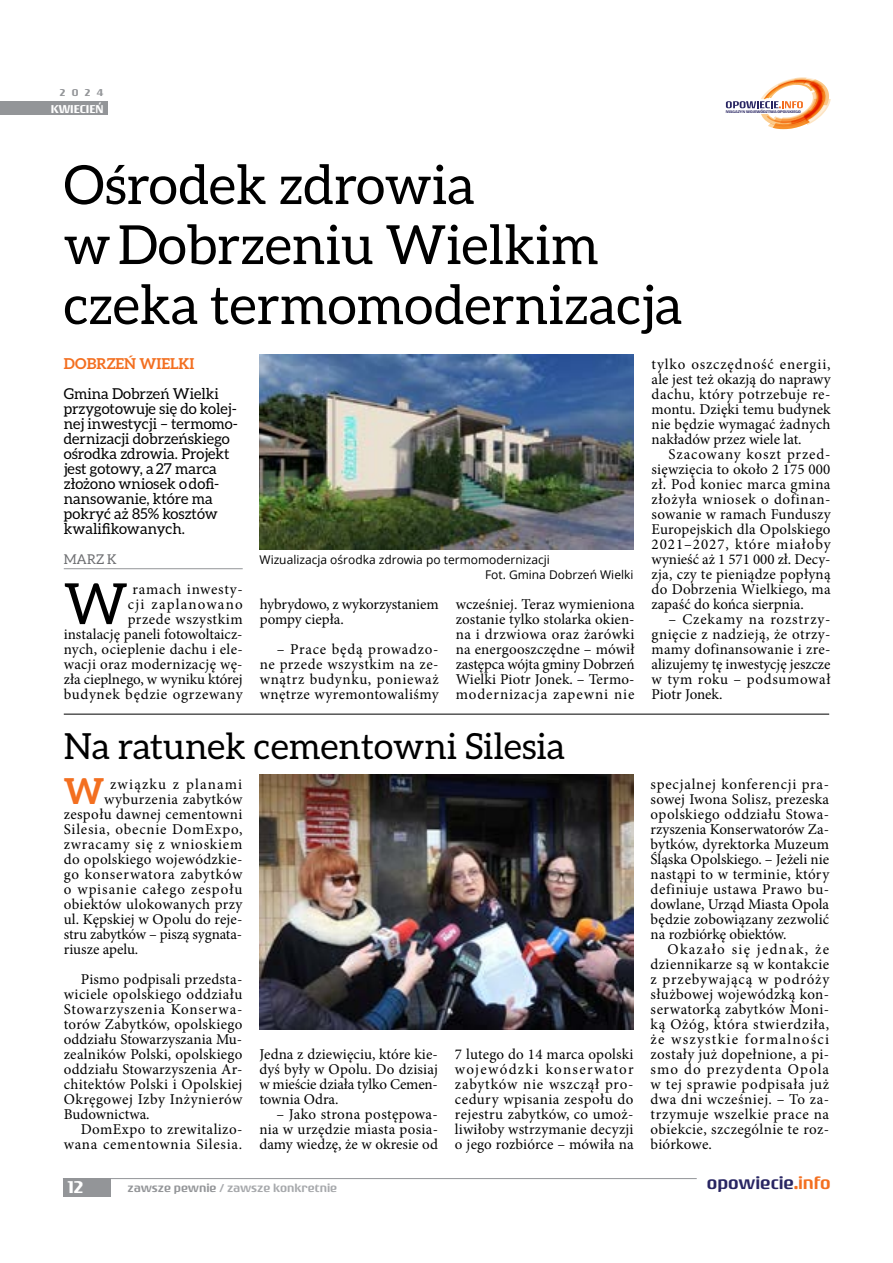
<style>
.page{position:relative;width:893px;height:1263px;background:#fff}
.page>*{position:absolute;margin:0;border:0;box-sizing:border-box;transform-origin:0 0}
.t1{font:56.85px "Aleo";color:#000}
.t2{font:54px/60px "Aleo";color:#000}
.t3{font:36px "Aleo";color:#000}
.t4{font:700 35.7px "Aleo";color:#f36f20}
.t5{font:500 18px "Rogue Sans Ext";color:#282562}
.t6{font:500 18px "Rogue Sans Ext";color:#fff}
.t7{font:15px/15px "Minion Pro";letter-spacing:.02em;color:#000;text-align:justify}
.t8{font:15px/15px "Aleo";color:#000}
.t9{font:15px/15px "Minion Pro";letter-spacing:-.01em;color:#000}
.t10{font:15px "Minion Pro";letter-spacing:.05em;color:#000}
.t11{font:15px "Minion Pro";letter-spacing:.045em;color:#000}
.t12{font:15px "Minion Pro";letter-spacing:.06em;color:#000}
.t13{font:15px "Minion Pro";letter-spacing:.08em;color:#000}
.t14{font:700 15px "Aleo";color:#f36f20}
.t15{font:15px "Minion Pro";letter-spacing:-.005em;color:#000}
.t16{font:13.5px "Aleo";color:#6d6e71}
.t17{font:12px/15px "Open Sans";color:#000}
.t18{font:500 12px "Rogue Sans Ext";color:#a7a9ac}
.t19{font:500 12px "Rogue Sans Ext";color:#fff}
.t20{font:500 10.5px "Rogue Sans Ext";color:#939598}
.t21{font:500 4.05px "Rogue Sans Ext";color:#282562;scale:1.04 1}
.s1{color:#939598}
.s2{color:#f36f20}
</style>
<div class="page">
<div style="left:63px;top:1178px;width:48px;height:18px;background:#939598"></div>
<hr style="left:63px;top:1178px;width:634px;height:1px;background:#939598">
<div style="left:0;top:101px;width:108px;height:14px;background:#939598"></div>
<svg style="left:726px;top:77px;width:105px;height:52px"></svg>
<hr style="left:64px;top:568px;width:179px;height:1px;background:#939598">
<img style="left:260px;top:354px;width:374px;height:195px">
<img style="left:259px;top:774px;width:375px;height:255px">
<hr style="left:64px;top:714px;width:765px;height:1px;background:#000">
<p class="t20" style="left:60px;top:87px;width:45px">2024</p>
<p class="t19" style="left:51px;top:101px;width:54px">KWIECIEŃ</p>
<h2 class="t2" style="left:64px;top:154px;width:620px">Ośrodek zdrowia<br>w Dobrzeniu Wielkim czeka termomodernizacja</h2>
<p class="t21" style="left:726px;top:109px;width:74px">MAGAZYN WOJEWÓDZTWA OPOLSKIEGO</p>
<p class="t14" style="left:64px;top:355px;width:132px">DOBRZEŃ WIELKI</p>
<p class="t8" style="left:64px;top:386px;width:176px">Gmina Dobrzeń Wielki przygotowuje się do kolej&shy;nej inwestycji – termomo&shy;dernizacji dobrzeńskiego ośrodka zdrowia. Projekt jest gotowy, a 27 marca złożono wniosek o dofi&shy;nansowanie, które ma pokryć aż 85% kosztów kwalifikowanych.</p>
<p class="t16" style="left:64px;top:552px;width:55px">MARZ K</p>
<h1 class="t1" style="left:64px;top:572px;width:65px">W</h1>
<p class="t7" style="left:64px;top:582px;width:180px;text-align:right">ramach inwesty-<br>cji zaplanowano<br>przede wszystkim<br>instalację paneli fotowoltaicz&shy;nych, ocieplenie dachu i ele&shy;wacji oraz modernizację wę&shy;zła cieplnego, w wyniku której budynek będzie ogrzewany</p>
<p class="t17" style="left:485px;top:552px;width:150px;text-indent:-225px">Wizualizacja ośrodka zdrowia po termomodernizacji<br>Fot. Gmina Dobrzeń Wielki</p>
<p class="t9" style="left:260px;top:597px;width:180px">hybrydowo, z wykorzystaniem pompy ciepła.</p>
<p class="t7" style="left:260px;top:642px;width:180px;text-indent:17px">– Prace będą prowadzo&shy;ne przede wszystkim na ze&shy;wnątrz budynku, ponieważ wnętrze wyremontowaliśmy</p>
<p class="t7" style="left:456px;top:597px;width:180px">wcześniej. Teraz wymieniona zostanie tylko stolarka okien&shy;na i drzwiowa oraz żarówki na energooszczędne – mówił zastępca wójta gminy Dobrzeń Wielki Piotr Jonek. – Termo&shy;modernizacja zapewni nie</p>
<h3 class="t3" style="left:64px;top:726px;width:503px">Na ratunek cementowni Silesia</h3>
<h3 class="t4" style="left:64px;top:771px;width:42px">W</h3>
<p class="t13" style="left:110px;top:774px;width:134px">związku z planami</p>
<p class="t7" style="left:104px;top:792px;width:140px">wyburzenia zabytków</p>
<p class="t7" style="left:64px;top:807px;width:180px">zespołu dawnej cementowni</p>
<p class="t10" style="left:64px;top:819px;width:180px">Silesia, obecnie DomExpo,</p>
<p class="t10" style="left:64px;top:834px;width:180px">zwracamy się z wnioskiem</p>
<p class="t7" style="left:64px;top:852px;width:180px">do opolskiego wojewódzkie-</p>
<p class="t11" style="left:64px;top:864px;width:180px">go konserwatora zabytków</p>
<p class="t12" style="left:64px;top:879px;width:180px">o wpisanie całego zespołu</p>
<p class="t7" style="left:64px;top:897px;width:180px">obiektów ulokowanych przy</p>
<p class="t7" style="left:64px;top:912px;width:180px">ul. Kępskiej w Opolu do reje-</p>
<p class="t9" style="left:64px;top:927px;width:180px">stru zabytków – piszą sygnata-</p>
<p class="t15" style="left:64px;top:939px;width:76px">riusze apelu.</p>
<p class="t7" style="left:64px;top:972px;width:180px;text-indent:17px">Pismo podpisali przedsta&shy;wiciele opolskiego oddziału Stowarzyszenia Konserwa&shy;torów Zabytków, opolskiego oddziału Stowarzyszania Mu&shy;zealników Polski, opolskiego oddziału Stowarzyszenia Ar&shy;chitektów Polski i Opolskiej Okręgowej Izby Inżynierów Budownictwa.</p>
<p class="t7" style="left:64px;top:1122px;width:180px;text-align:right">DomExpo to zrewitalizo&shy;wana cementownia Silesia.</p>
<p class="t7" style="left:259px;top:1047px;width:180px">Jedna z dziewięciu, które kie&shy;dyś były w Opolu. Do dzisiaj w mieście działa tylko Cemen&shy;townia Odra.</p>
<p class="t7" style="left:259px;top:1107px;width:180px;text-indent:17px">– Jako strona postępowa&shy;nia w urzędzie miasta posia&shy;damy wiedzę, że w okresie od</p>
<p class="t7" style="left:455px;top:1047px;width:180px">7 lutego do 14 marca opolski wojewódzki konserwator zabytków nie wszczął pro&shy;cedury wpisania zespołu do rejestru zabytków, co umoż&shy;liwiłoby wstrzymanie decyzji o jego rozbiórce – mówiła na</p>
<p class="t7" style="left:652px;top:357px;width:181px">tylko oszczędność energii, ale jest też okazją do naprawy dachu, który potrzebuje re&shy;montu. Dzięki temu budynek nie będzie wymagać żadnych nakładów przez wiele lat.</p>
<p class="t7" style="left:652px;top:447px;width:180px;text-indent:17px">Szacowany koszt przed&shy;sięwzięcia to około 2 175 000 zł. Pod koniec marca gmina złożyła wniosek o dofinan&shy;sowanie w ramach Funduszy Europejskich dla Opolskiego 2021–2027, które miałoby wynieść aż 1 571 000 zł. Decy&shy;zja, czy te pieniądze popłyną do Dobrzenia Wielkiego, ma zapaść do końca sierpnia.</p>
<p class="t7" style="left:652px;top:612px;width:180px;text-indent:17px">– Czekamy na rozstrzy&shy;gnięcie z nadzieją, że otrzy&shy;mamy dofinansowanie i zre&shy;alizujemy tę inwestycję jeszcze w tym roku – podsumował Piotr Jonek.</p>
<p class="t7" style="left:651px;top:777px;width:180px">specjalnej konferencji pra&shy;sowej Iwona Solisz, prezeska opolskiego oddziału Stowa&shy;rzyszenia Konserwatorów Za&shy;bytków, dyrektorka Muzeum Śląska Opolskiego. – Jeżeli nie nastąpi to w terminie, który definiuje ustawa Prawo bu&shy;dowlane, Urząd Miasta Opola będzie zobowiązany zezwolić na rozbiórkę obiektów.</p>
<p class="t7" style="left:651px;top:942px;width:180px;text-indent:17px">Okazało się jednak, że dziennikarze są w kontakcie z przebywającą w podróży służbowej wojewódzką kon&shy;serwatorką zabytków Moni&shy;ką Ożóg, która stwierdziła, że wszystkie formalności zostały już dopełnione, a pi&shy;smo do prezydenta Opola w tej sprawie podpisała już dwa dni wcześniej. – To za&shy;trzymuje wszelkie prace na obiekcie, szczególnie te roz&shy;biórkowe.</p>
<p class="t6" style="left:67px;top:1176px;width:18px">12</p>
<p class="t18" style="left:128px;top:1181px;width:211px"><span class="s1">zawsze pewnie</span> / zawsze konkretnie</p>
<p class="t5" style="left:707px;top:1172px;width:125px">opowiecie<span class="s2">.info</span></p>
</div>
